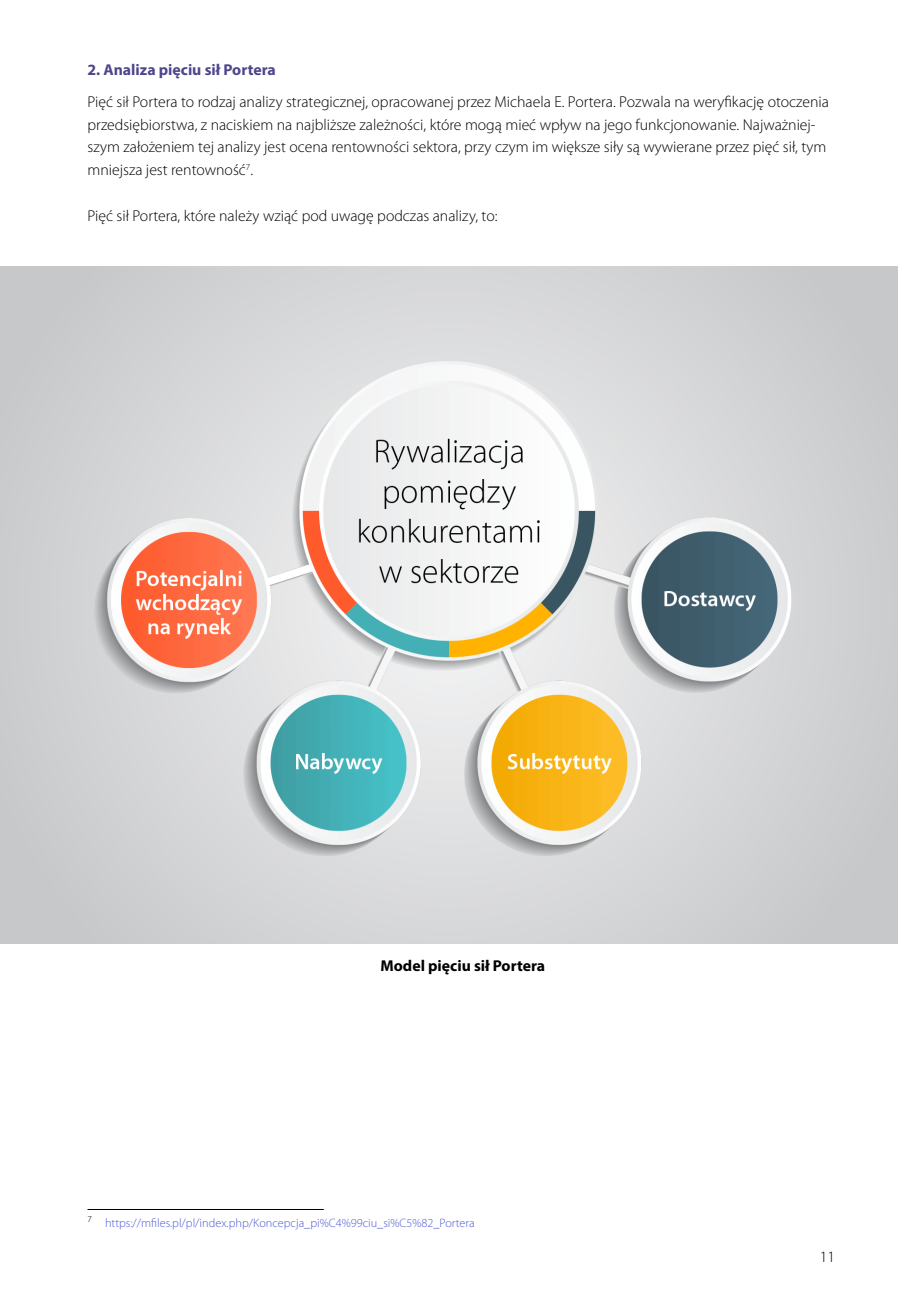
<style>
.page{position:relative;width:898px;height:1290px;background:#fff}
.page>*{position:absolute;margin:0;border:0;box-sizing:border-box;transform-origin:0 0}
.t1{font:300 15.75px/22.8px "Myriad Pro";color:#000}
.t2{font:700 15.75px "Myriad Pro";color:#4d468b}
.t3{font:700 15.75px "Myriad Pro";color:#000}
.t4{font:300 12.25px "Myriad Pro";color:#4f5cd6}
</style>
<div class="page">
<img style="left:0;top:266px;width:898px;height:677px">
<hr style="left:88px;top:1209px;width:236px;height:1px;background:#000">
<p class="t2" style="left:87px;top:60px;width:190px">2. Analiza pięciu sił Portera</p>
<p class="t1" style="left:87px;top:90px;width:743px">Pięć sił Portera to rodzaj analizy strategicznej, opracowanej przez Michaela E. Portera. Pozwala na weryfikację otoczenia przedsiębiorstwa, z naciskiem na najbliższe zależności, które mogą mieć wpływ na jego funkcjonowanie. Najważniej&shy;szym założeniem tej analizy jest ocena rentowności sektora, przy czym im większe siły są wywierane przez pięć sił, tym mniejsza jest rentowność<sup>7</sup>.</p>
<p class="t1" style="left:88px;top:204px;width:411px">Pięć sił Portera, które należy wziąć pod uwagę podczas analizy, to:</p>
<p class="t3" style="left:380px;top:956px;width:166px">Model pięciu sił Portera</p>
<p class="t4" style="left:88px;top:1216px;width:389px"><sup>7</sup> https://mfiles.pl/pl/index.php/Koncepcja_pi%C4%99ciu_si%C5%82_Portera</p>
<p class="t1" style="left:820px;top:1246px;width:17px">11</p>
</div>
